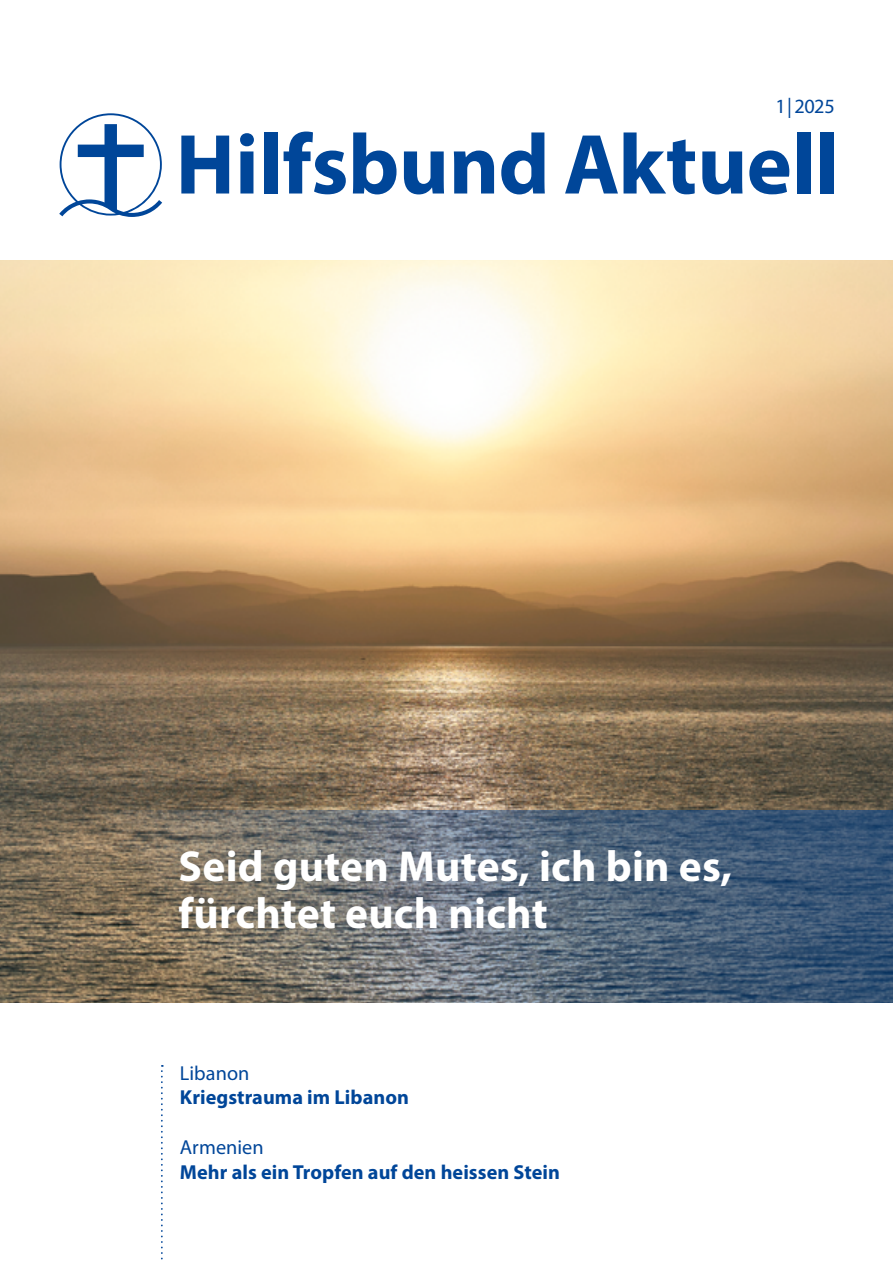
<style>
.page{position:relative;width:893px;height:1263px;background:#fff}
.page>*{position:absolute;margin:0;border:0;box-sizing:border-box;transform-origin:0 0}
.t1{font:700 85.95px "Myriad Pro";color:#004699}
.t2{font:700 43.5px/47.2px "Myriad Pro";letter-spacing:.005em;color:#fff}
.t3{font:700 20.25px "Myriad Pro";letter-spacing:.005em;color:#004699}
.t4{font:20.25px "Myriad Pro";letter-spacing:.005em;color:#004699}
</style>
<div class="page">
<img style="left:0;top:261px;width:893px;height:741px">
<svg style="left:93px;top:810px;width:800px;height:192px;background:#616b74"></svg>
<svg style="left:161px;top:1065px;width:2px;height:195px"></svg>
<svg style="left:59px;top:113px;width:103px;height:104px"></svg>
<p class="t4" style="left:776px;top:94px;width:61px">1| 2025</p>
<p class="t1" style="left:176px;top:108px;width:665px">Hilfsbund Aktuell</p>
<p class="t2" style="left:179px;top:841px;width:555px">Seid guten Mutes, ich bin es, fürchtet euch nicht</p>
<p class="t4" style="left:180px;top:1060px;width:71px">Libanon</p>
<p class="t3" style="left:180px;top:1084px;width:231px">Kriegstrauma im Libanon</p>
<p class="t4" style="left:180px;top:1134px;width:85px">Armenien</p>
<p class="t3" style="left:180px;top:1158px;width:382px">Mehr als ein Tropfen auf den heissen Stein</p>
</div>
